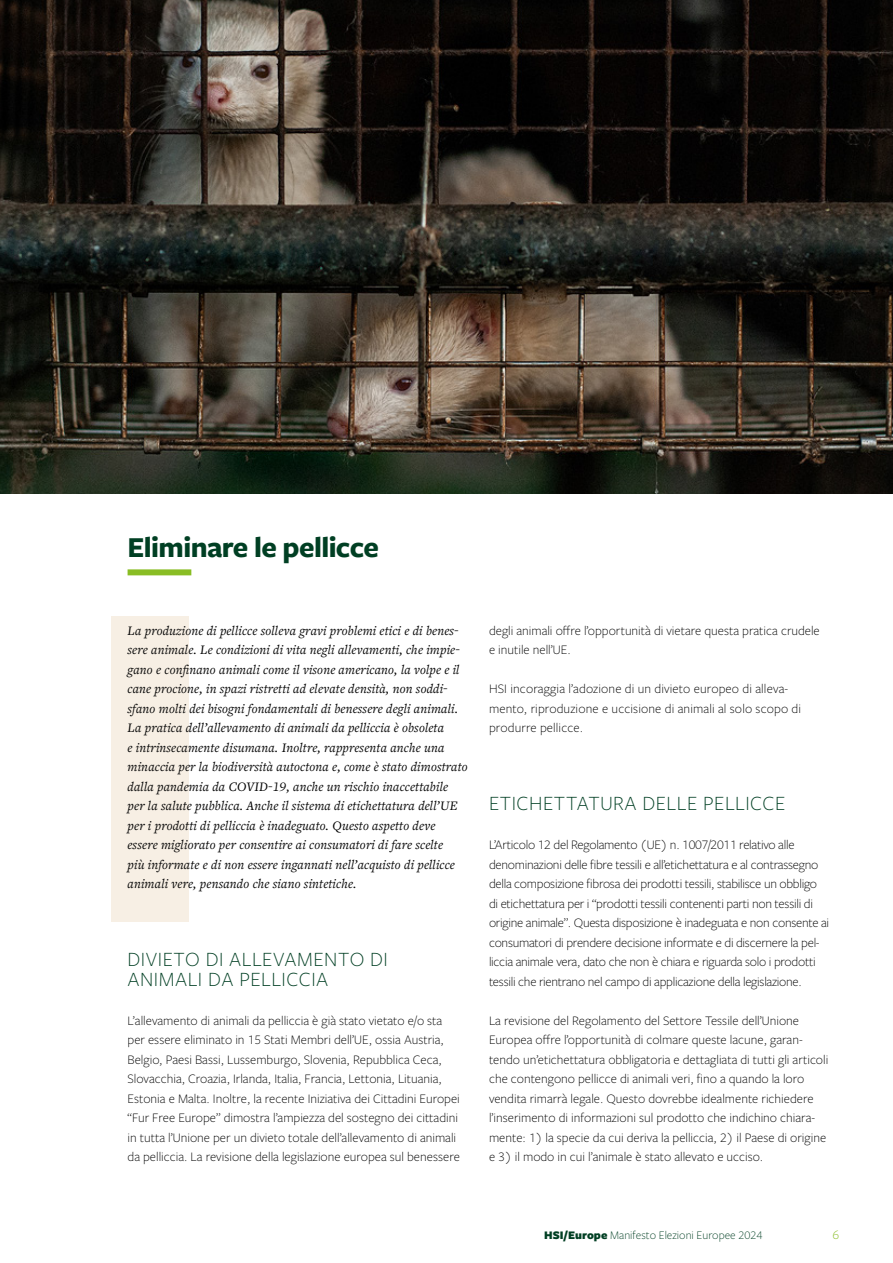
<style>
.page{position:relative;width:893px;height:1263px;background:#fff}
.page>*{position:absolute;margin:0;border:0;box-sizing:border-box;transform-origin:0 0}
.t1{font:700 30px "Freight Sans Pro";letter-spacing:-.02em;color:#003f23}
.t2{font:300 21px/19.5px "Freight Sans Pro";letter-spacing:.025em;color:#003f23}
.t3{font:300 13.5px/19.5px "Freight Sans Pro";color:#000}
.t4{font:italic 13.5px/19.5px "Freight Text Pro";letter-spacing:.01em;color:#000}
.t5{font:300 13.5px/19.5px "Freight Sans Pro";letter-spacing:-.02em;color:#000}
.t6{font:300 13.5px "Freight Sans Pro";color:#89bd24}
.t7{font:300 12px "Freight Sans Pro";color:#003f23}
.s1{font-weight:900}
</style>
<div class="page">
<div style="left:111px;top:617px;width:78px;height:305px;background:#f7efe4"></div>
<div style="left:128px;top:569px;width:63px;height:6px;background:#89bd24"></div>
<img style="left:0;top:0;width:893px;height:493px">
<h1 class="t1" style="left:128px;top:526px;width:253px">Eliminare le pellicce</h1>
<p class="t4" style="left:128px;top:620px;width:342px">La produzione di pellicce solleva gravi problemi etici e di benes&shy;sere animale. Le condizioni di vita negli allevamenti, che impie&shy;gano e confinano animali come il visone americano, la volpe e il cane procione, in spazi ristretti ad elevate densità, non soddi&shy;sfano molti dei bisogni fondamentali di benessere degli animali.<br>La pratica dell’allevamento di animali da pelliccia è obsoleta<br>e intrinsecamente disumana. Inoltre, rappresenta anche una minaccia per la biodiversità autoctona e, come è stato dimostrato dalla pandemia da COVID-19, anche un rischio inaccettabile per la salute pubblica. Anche il sistema di etichettatura dell’UE per i prodotti di pelliccia è inadeguato. Questo aspetto deve essere migliorato per consentire ai consumatori di fare scelte<br>più informate e di non essere ingannati nell’acquisto di pellicce animali vere, pensando che siano sintetiche.</p>
<h2 class="t2" style="left:128px;top:949px;width:262px">DIVIETO DI ALLEVAMENTO DI<br>ANIMALI DA PELLICCIA</h2>
<p class="t3" style="left:128px;top:1010px;width:334px">L’allevamento di animali da pelliccia è già stato vietato e/o sta per essere eliminato in 15 Stati Membri dell’UE, ossia Austria, Belgio, Paesi Bassi, Lussemburgo, Slovenia, Repubblica Ceca, Slovacchia, Croazia, Irlanda, Italia, Francia, Lettonia, Lituania, Estonia e Malta. Inoltre, la recente Iniziativa dei Cittadini Europei “Fur Free Europe” dimostra l’ampiezza del sostegno dei cittadini in tutta l’Unione per un divieto totale dell’allevamento di animali da pelliccia. La revisione della legislazione europea sul benessere</p>
<p class="t3" style="left:489px;top:620px;width:332px">degli animali offre l’opportunità di vietare questa pratica crudele e inutile nell’UE.</p>
<p class="t3" style="left:489px;top:678px;width:314px">HSI incoraggia l’adozione di un divieto europeo di alleva&shy;mento, riproduzione e uccisione di animali al solo scopo di produrre pellicce.</p>
<h2 class="t2" style="left:489px;top:793px;width:298px">ETICHETTATURA DELLE PELLICCE</h2>
<p class="t5" style="left:489px;top:834px;width:342px">L’Articolo 12 del Regolamento (UE) n. 1007/2011 relativo alle denominazioni delle fibre tessili e all’etichettatura e al contrassegno della composizione fibrosa dei prodotti tessili, stabilisce un obbligo di etichettatura per i “prodotti tessili contenenti parti non tessili di origine animale”. Questa disposizione è inadeguata e non consente ai consumatori di prendere decisione informate e di discernere la pel&shy;liccia animale vera, dato che non è chiara e riguarda solo i prodotti tessili che rientrano nel campo di applicazione della legislazione.</p>
<p class="t3" style="left:489px;top:1010px;width:341px">La revisione del Regolamento del Settore Tessile dell’Unione Europea offre l’opportunità di colmare queste lacune, garan&shy;tendo un’etichettatura obbligatoria e dettagliata di tutti gli articoli che contengono pellicce di animali veri, fino a quando la loro vendita rimarrà legale. Questo dovrebbe idealmente richiedere l’inserimento di informazioni sul prodotto che indichino chiara&shy;mente: 1) la specie da cui deriva la pelliccia, 2) il Paese di origine e 3) il modo in cui l’animale è stato allevato e ucciso.</p>
<p class="t7" style="left:544px;top:1227px;width:220px"><span class="s1">HSI/Europe</span> Manifesto Elezioni Europee 2024</p>
<p class="t6" style="left:832px;top:1226px;width:8px">6</p>
</div>
